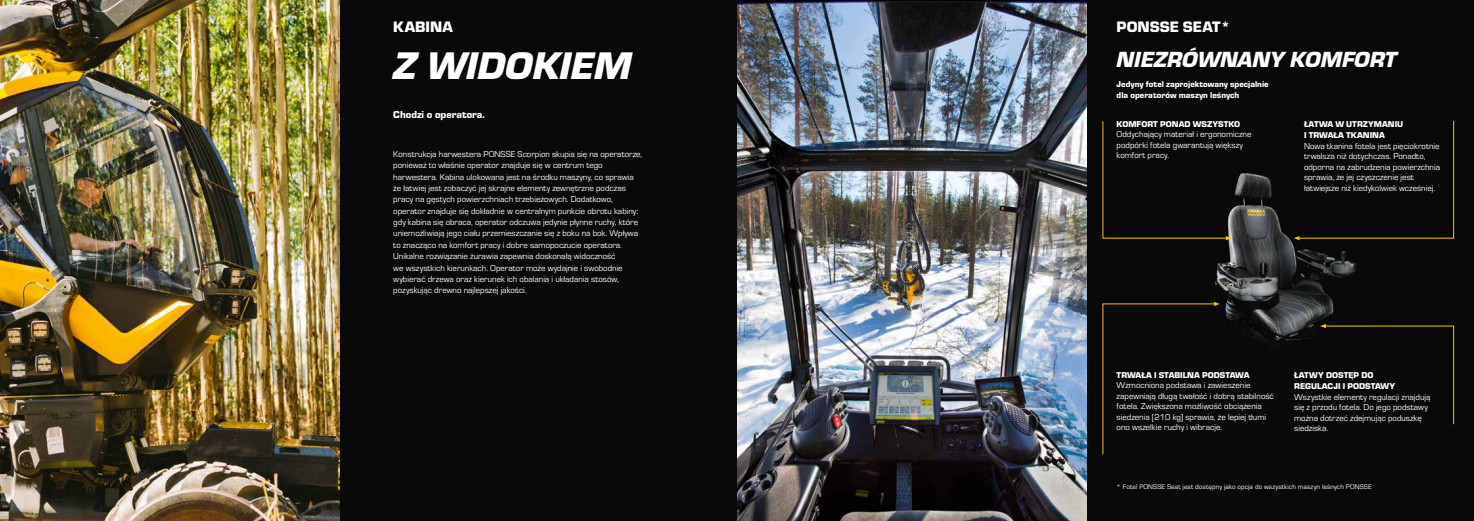
<style>
.page{position:relative;width:1474px;height:521px;background:#fff}
.page>*{position:absolute;margin:0;border:0;box-sizing:border-box;transform-origin:0 0}
.t1{font:italic 900 39.9px "Eurostile";color:#fff}
.t2{font:italic 900 22.75px "Eurostile";color:#fff}
.t3{font:900 15.75px "Eurostile";color:#fff}
.t4{font:900 10.5px "Eurostile";color:#fff}
.t5{font:8.75px/10.5px "Eurostile";color:#fff}
.t6{font:900 8.75px/11.4px "Eurostile";color:#fff}
.t7{font:7px "Eurostile";letter-spacing:.01em;color:#fff}
</style>
<div class="page">
<div style="left:0;top:0;width:737px;height:521px;background:#090909"></div>
<img style="left:0;top:0;width:339px;height:521px">
<div style="left:737px;top:0;width:736px;height:521px;background:#090909"></div>
<img style="left:1213px;top:121px;width:242px;height:303px">
<svg style="left:1102px;top:302px;width:117px;height:153px"></svg>
<svg style="left:1293px;top:120px;width:161px;height:120px"></svg>
<svg style="left:1320px;top:324px;width:134px;height:101px"></svg>
<svg style="left:1102px;top:121px;width:129px;height:119px"></svg>
<img style="left:737px;top:0;width:349px;height:521px">
<h3 class="t3" style="left:393px;top:15px;width:61px">KABINA</h3>
<h1 class="t1" style="left:393px;top:37px;width:239px">Z WIDOKIEM</h1>
<p class="t4" style="left:393px;top:107px;width:93px">Chodzi o operatora.</p>
<p class="t5" style="left:393px;top:148px;width:251px;line-height:11.4px">Konstrukcja harwestera PONSSE Scorpion skupia się na operatorze, ponieważ to właśnie operator znajduje się w centrum tego harwestera. Kabina ulokowana jest na środku maszyny, co sprawia że łatwiej jest zobaczyć jej skrajne elementy zewnętrzne podczas pracy na gęstych powierzchniach trzebieżowych. Dodatkowo, operator znajduje się dokładnie w centralnym punkcie obrotu kabiny: gdy kabina się obraca, operator odczuwa jedynie płynne ruchy, które uniemożliwiają jego ciału przemieszczanie się z boku na bok. Wpływa to znacząco na komfort pracy i dobre samopoczucie operatora.<br>Unikalne rozwiązanie żurawia zapewnia doskonałą widoczność<br>we wszystkich kierunkach. Operator może wydajnie i swobodnie wybierać drzewa oraz kierunek ich obalania i układania stosów, pozyskując drewno najlepszej jakości.</p>
<h3 class="t3" style="left:1116px;top:15px;width:116px">PONSSE SEAT*</h3>
<h2 class="t2" style="left:1116px;top:43px;width:282px">NIEZRÓWNANY KOMFORT</h2>
<p class="t6" style="left:1116px;top:78px;width:154px">Jedyny fotel zaprojektowany specjalnie dla operatorów maszyn leśnych</p>
<p class="t6" style="left:1116px;top:118px;width:125px">KOMFORT PONAD WSZYSTKO</p>
<p class="t5" style="left:1116px;top:129px;width:136px">Oddychający materiał i ergonomiczne podpórki fotela gwarantują większy komfort pracy.</p>
<p class="t6" style="left:1303px;top:118px;width:101px">ŁATWA W UTRZYMANIU<br>I TRWAŁA TKANINA</p>
<p class="t5" style="left:1303px;top:140px;width:138px">Nowa tkanina fotela jest pięciokrotnie trwalsza niż dotychczas. Ponadto, odporna na zabrudzenia powierzchnia sprawia, że jej czyszczenie jest łatwiejsze niż kiedykolwiek wcześniej.</p>
<p class="t6" style="left:1116px;top:369px;width:134px">TRWAŁA I STABILNA PODSTAWA</p>
<p class="t5" style="left:1116px;top:380px;width:159px">Wzmocniona podstawa i zawieszenie zapewniają długą twałość i dobrą stabilność fotela. Zwiększona możliwość obciążenia siedzenia [210 kg] sprawia, że lepiej tłumi ono wszelkie ruchy i wibracje.</p>
<p class="t6" style="left:1294px;top:369px;width:103px">ŁATWY DOSTĘP DO<br>REGULACJI I PODSTAWY</p>
<p class="t5" style="left:1294px;top:391px;width:138px">Wszystkie elementy regulacji znajdują się z przodu fotela. Do jego podstawy można dotrzeć zdejmując poduszkę siedziska.</p>
<p class="t7" style="left:1116px;top:482px;width:256px">* Fotel PONSSE Seat jest dostępny jako opcja do wszystkich maszyn leśnych PONSSE</p>
</div>
